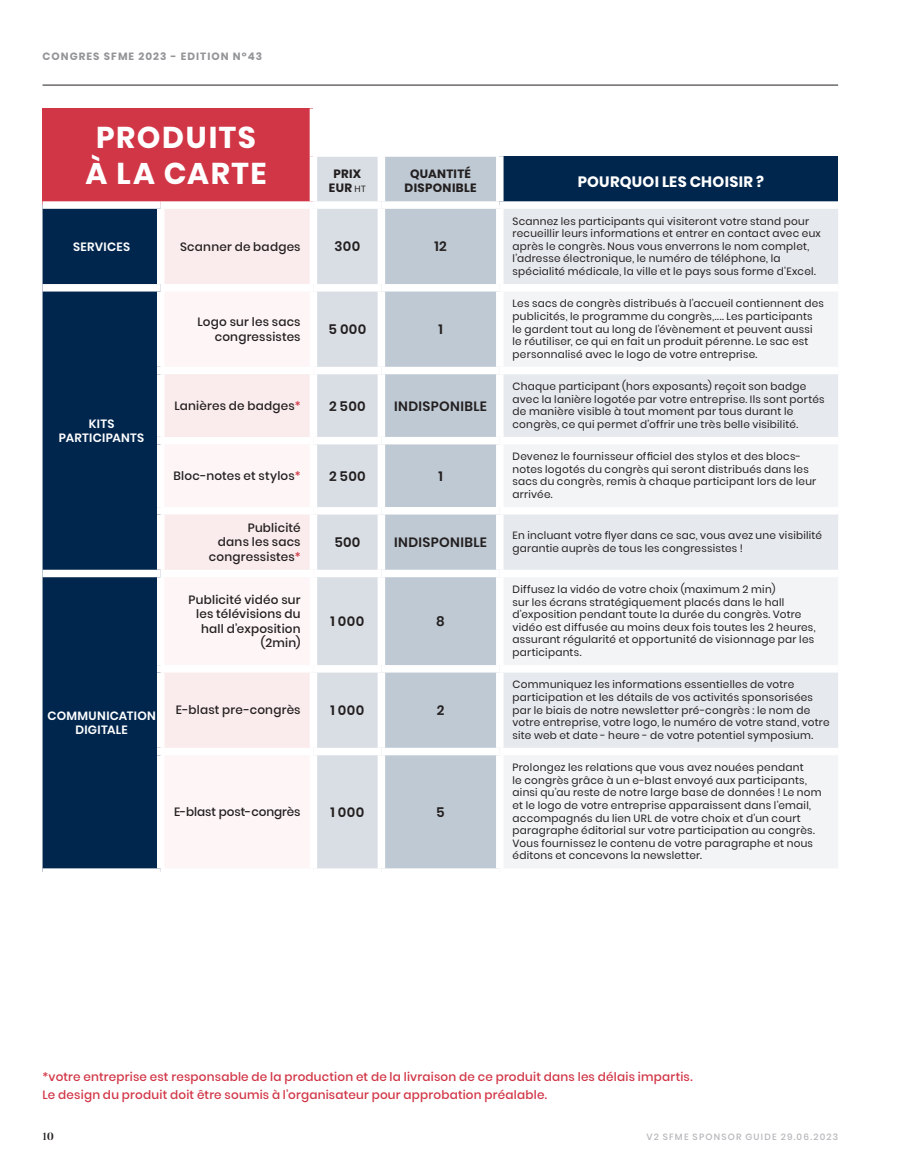
<style>
.page{position:relative;width:902px;height:1170px;background:#fff}
.page>*{position:absolute;margin:0;border:0;box-sizing:border-box;transform-origin:0 0}
.t1{font:700 30px/36px "Poppins";letter-spacing:.055em;color:#fff;text-align:center}
.t2{font:700 15px "Poppins";letter-spacing:.02em;color:#fff}
.t3{font:600 13.5px "Poppins";letter-spacing:.025em;color:#231f20}
.t4{font:500 12px/14.4px "Poppins";letter-spacing:.015em;color:#231f20;text-align:right}
.t5{font:500 12px/18px "Poppins";letter-spacing:.02em;color:#d13646}
.t6{font:600 12px/14.4px "Poppins";letter-spacing:.025em;color:#fff;text-align:center}
.t7{font:700 12px/14.4px "Poppins";letter-spacing:.02em;color:#231f20;text-align:center}
.t8{font:500 12px "Poppins";letter-spacing:-.005em;color:#231f20}
.t9{font:10.5px/12.6px "Poppins";letter-spacing:.025em;color:#231f20}
.t10{font:700 10.5px "Poppins";letter-spacing:.1em;color:#939598}
.t11{font:700 10.5px "Butler";color:#231f20}
.t12{font:500 9px "Poppins";letter-spacing:.135em;color:#b6b7bb}
.s1{font-weight:400;font-size:9px}
.s2{color:#d13646}
</style>
<div class="page">
<div style="left:43px;top:108px;width:270px;height:97px;background:#d13646"></div>
<div style="left:317px;top:157px;width:60px;height:711px;background:#d9dee4"></div>
<div style="left:385px;top:157px;width:111px;height:711px;background:#bfc9d3"></div>
<div style="left:499px;top:157px;width:339px;height:48px;background:#00264e"></div>
<div style="left:43px;top:209px;width:114px;height:659px;background:#00264e"></div>
<div style="left:164px;top:209px;width:145px;height:75px;background:#faebec"></div>
<div style="left:503px;top:209px;width:335px;height:75px;background:#e6e9ed"></div>
<svg style="left:164px;top:374px;width:145px;height:373px;fill:#faebec"></svg>
<svg style="left:503px;top:292px;width:335px;height:576px;fill:#f2f4f6"></svg>
<div style="left:496px;top:157px;width:7px;height:44px;background:#fff"></div>
<div style="left:313px;top:201px;width:68px;height:8px;background:#fff"></div>
<div style="left:381px;top:201px;width:118px;height:8px;background:#fff"></div>
<div style="left:313px;top:284px;width:68px;height:7px;background:#fff"></div>
<div style="left:381px;top:284px;width:118px;height:7px;background:#fff"></div>
<div style="left:313px;top:367px;width:68px;height:7px;background:#fff"></div>
<div style="left:381px;top:367px;width:118px;height:7px;background:#fff"></div>
<div style="left:313px;top:437px;width:68px;height:7px;background:#fff"></div>
<div style="left:381px;top:437px;width:118px;height:7px;background:#fff"></div>
<div style="left:313px;top:507px;width:68px;height:7px;background:#fff"></div>
<div style="left:381px;top:507px;width:118px;height:7px;background:#fff"></div>
<div style="left:313px;top:569px;width:68px;height:8px;background:#fff"></div>
<div style="left:381px;top:569px;width:118px;height:8px;background:#fff"></div>
<div style="left:313px;top:665px;width:68px;height:7px;background:#fff"></div>
<div style="left:381px;top:665px;width:118px;height:7px;background:#fff"></div>
<div style="left:313px;top:747px;width:68px;height:8px;background:#fff"></div>
<div style="left:381px;top:747px;width:118px;height:8px;background:#fff"></div>
<div style="left:43px;top:284px;width:118px;height:7px;background:#fff"></div>
<div style="left:157px;top:437px;width:156px;height:7px;background:#fff"></div>
<div style="left:157px;top:507px;width:156px;height:7px;background:#fff"></div>
<div style="left:43px;top:569px;width:118px;height:8px;background:#fff"></div>
<div style="left:161px;top:569px;width:152px;height:8px;background:#fff"></div>
<div style="left:157px;top:665px;width:156px;height:7px;background:#fff"></div>
<div style="left:499px;top:201px;width:339px;height:8px;background:#fff"></div>
<div style="left:499px;top:367px;width:339px;height:7px;background:#fff"></div>
<div style="left:499px;top:437px;width:339px;height:7px;background:#fff"></div>
<div style="left:499px;top:507px;width:339px;height:7px;background:#fff"></div>
<div style="left:499px;top:569px;width:339px;height:8px;background:#fff"></div>
<div style="left:499px;top:665px;width:339px;height:7px;background:#fff"></div>
<div style="left:499px;top:747px;width:339px;height:8px;background:#fff"></div>
<div style="left:309px;top:108px;width:8px;height:49px;background:#fff"></div>
<div style="left:309px;top:157px;width:8px;height:44px;background:#fff"></div>
<div style="left:43px;top:201px;width:118px;height:8px;background:#fff"></div>
<div style="left:161px;top:201px;width:152px;height:8px;background:#fff"></div>
<hr style="left:43px;top:85px;width:795px;height:1px;background:#231f20">
<p class="t10" style="left:43px;top:49px;width:221px">CONGRES SFME 2023 - EDITION N°43</p>
<h1 class="t1" style="left:86px;top:120px;width:182px">PRODUITS<br>À LA CARTE</h1>
<p class="t7" style="left:329px;top:166px;width:38px">PRIX<br>EUR <span class="s1">HT</span></p>
<p class="t7" style="left:404px;top:166px;width:73px">QUANTITÉ<br>DISPONIBLE</p>
<h2 class="t2" style="left:577px;top:171px;width:188px">POURQUOI LES CHOISIR ?</h2>
<p class="t6" style="left:73px;top:239px;width:58px">SERVICES</p>
<p class="t4" style="left:180px;top:239px;width:122px">Scanner de badges</p>
<p class="t3" style="left:334px;top:237px;width:27px">300</p>
<p class="t3" style="left:434px;top:237px;width:14px">12</p>
<p class="t4" style="left:197px;top:315px;width:105px">Logo sur les sacs congressistes</p>
<p class="t3" style="left:328px;top:320px;width:39px">5 000</p>
<p class="t3" style="left:438px;top:320px;width:6px">1</p>
<p class="t6" style="left:59px;top:416px;width:87px">KITS<br>PARTICIPANTS</p>
<p class="t4" style="left:174px;top:398px;width:128px">Lanières de badges<span class="s2">*</span></p>
<p class="t3" style="left:329px;top:396px;width:38px">2 500</p>
<p class="t3" style="left:394px;top:396px;width:94px">INDISPONIBLE</p>
<p class="t4" style="left:173px;top:468px;width:129px">Bloc-notes et stylos<span class="s2">*</span></p>
<p class="t3" style="left:329px;top:466px;width:38px">2 500</p>
<p class="t3" style="left:438px;top:466px;width:6px">1</p>
<p class="t9" style="left:512px;top:214px;width:310px">Scannez les participants qui visiteront votre stand pour recueillir leurs informations et entrer en contact avec eux après le congrès. Nous vous enverrons le nom complet, l’adresse électronique, le numéro de téléphone, la spécialité médicale, la ville et le pays sous forme d’Excel.</p>
<p class="t9" style="left:512px;top:297px;width:313px">Les sacs de congrès distribués à l’accueil contiennent des publicités, le programme du congrès,.... Les participants le gardent tout au long de l’évènement et peuvent aussi le réutiliser, ce qui en fait un produit pérenne. Le sac est personnalisé avec le logo de votre entreprise.</p>
<p class="t9" style="left:512px;top:380px;width:313px">Chaque participant (hors exposants) reçoit son badge avec la lanière logotée par votre entreprise. Ils sont portés de manière visible à tout moment par tous durant le congrès, ce qui permet d’offrir une très belle visibilité.</p>
<p class="t9" style="left:512px;top:450px;width:305px">Devenez le fournisseur officiel des stylos et des blocs&shy;notes logotés du congrès qui seront distribués dans les sacs du congrès, remis à chaque participant lors de leur arrivée.</p>
<p class="t6" style="left:47px;top:708px;width:110px">COMMUNICATION<br>DIGITALE</p>
<p class="t4" style="left:209px;top:520px;width:93px">Publicité<br>dans les sacs congressistes<span class="s2">*</span></p>
<p class="t4" style="left:189px;top:592px;width:113px">Publicité vidéo sur les télévisions du hall d’exposition (2min)</p>
<p class="t3" style="left:334px;top:533px;width:28px">500</p>
<p class="t3" style="left:394px;top:533px;width:94px">INDISPONIBLE</p>
<p class="t9" style="left:512px;top:529px;width:311px">En incluant votre flyer dans ce sac, vous avez une visibilité garantie auprès de tous les congressistes !</p>
<p class="t3" style="left:330px;top:612px;width:35px">1 000</p>
<p class="t3" style="left:436px;top:612px;width:10px">8</p>
<p class="t9" style="left:512px;top:583px;width:304px">Diffusez la vidéo de votre choix (maximum 2 min)<br>sur les écrans stratégiquement placés dans le hall d’exposition pendant toute la durée du congrès. Votre vidéo est diffusée au moins deux fois toutes les 2 heures, assurant régularité et opportunité de visionnage par les participants.</p>
<p class="t4" style="left:176px;top:703px;width:126px">E-blast pre-congrès</p>
<p class="t3" style="left:330px;top:701px;width:35px">1 000</p>
<p class="t3" style="left:436px;top:701px;width:9px">2</p>
<p class="t8" style="left:174px;top:803px;width:128px">E-blast post-congrès</p>
<p class="t3" style="left:330px;top:802px;width:35px">1 000</p>
<p class="t3" style="left:436px;top:802px;width:10px">5</p>
<p class="t9" style="left:512px;top:678px;width:318px">Communiquez les informations essentielles de votre participation et les détails de vos activités sponsorisées par le biais de notre newsletter pré-congrès : le nom de votre entreprise, votre logo, le numéro de votre stand, votre site web et date - heure - de votre potentiel symposium.</p>
<p class="t9" style="left:512px;top:761px;width:311px">Prolongez les relations que vous avez nouées pendant<br>le congrès grâce à un e-blast envoyé aux participants, ainsi qu’au reste de notre large base de données ! Le nom et le logo de votre entreprise apparaissent dans l’email, accompagnés du lien URL de votre choix et d’un court paragraphe éditorial sur votre participation au congrès.<br>Vous fournissez le contenu de votre paragraphe et nous éditons et concevons la newsletter.</p>
<p class="t5" style="left:43px;top:1067px;width:651px">*votre entreprise est responsable de la production et de la livraison de ce produit dans les délais impartis.<br>Le design du produit doit être soumis à l’organisateur pour approbation préalable.</p>
<p class="t11" style="left:43px;top:1129px;width:13px">10</p>
<p class="t12" style="left:646px;top:1130px;width:193px">V2 SFME SPONSOR GUIDE 29.06.2023</p>
</div>
